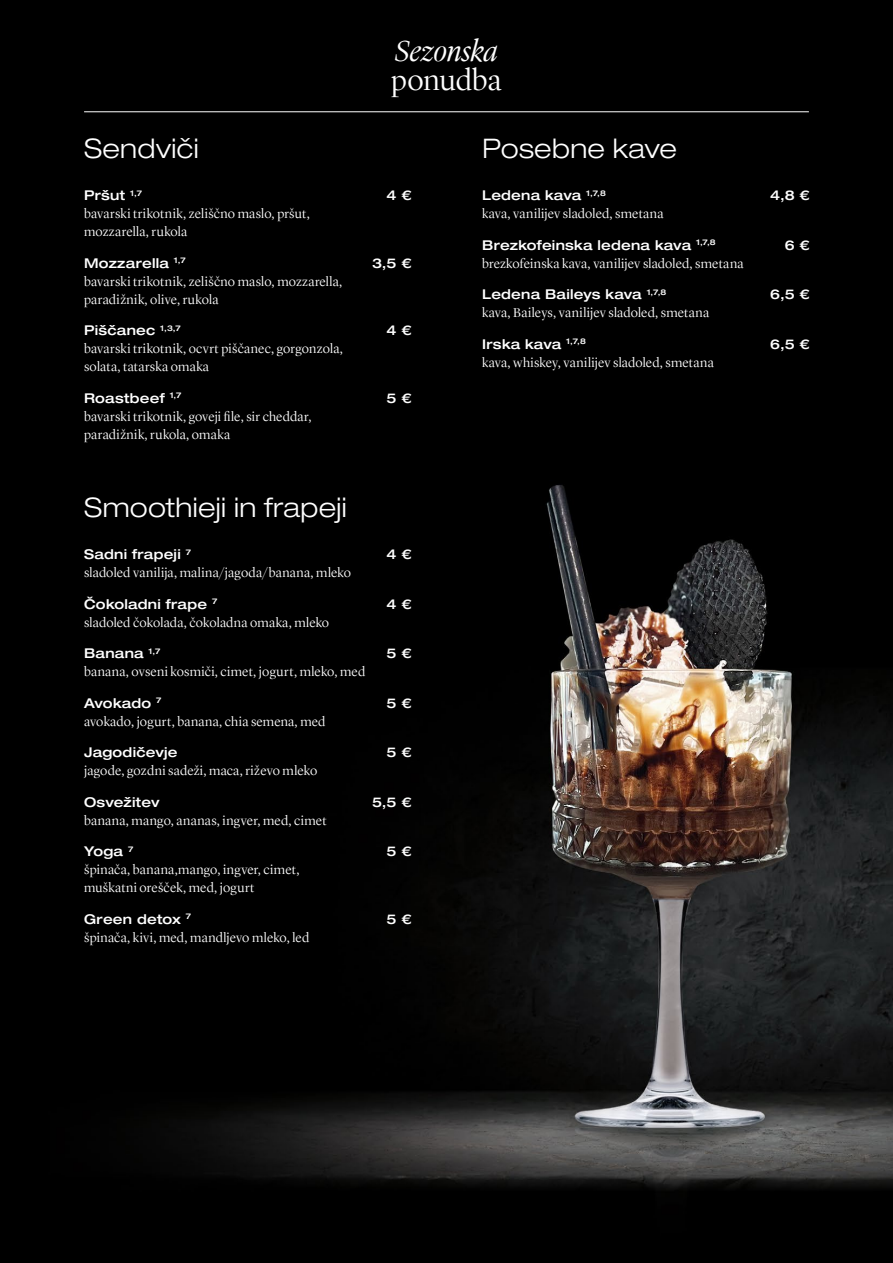
<style>
.page{position:relative;width:893px;height:1263px;background:#fff}
.page>*{position:absolute;margin:0;border:0;box-sizing:border-box;transform-origin:0 0}
.t1{font:italic 300 30.45px "Lyon Display";letter-spacing:.005em;color:#fff}
.t2{font:300 30.45px "Lyon Display";color:#fff}
.t3{font:300 expanded 27px "Helvetica Neue LT Pro";letter-spacing:.01em;color:#fff}
.t4{font:300 13.5px/18px "Lyon Display";letter-spacing:.02em;color:#fff}
.t5{font:500 expanded 13.5px "Helvetica Neue LT Pro";letter-spacing:.015em;color:#fff}
</style>
<div class="page">
<img style="left:0;top:0;width:893px;height:1263px">
<hr style="left:84px;top:112px;width:725px;height:1px;background:#fff">
<h1 class="t1" style="left:395px;top:32px;width:105px">Sezonska</h1>
<h1 class="t2" style="left:391px;top:62px;width:112px">ponudba</h1>
<h2 class="t3" style="left:84px;top:133px;width:116px">Sendviči</h2>
<p class="t5" style="left:84px;top:187px;width:59px">Pršut <sup>1,7</sup></p>
<p class="t5" style="left:387px;top:187px;width:26px">4 €</p>
<p class="t4" style="left:84px;top:205px;width:227px">bavarski trikotnik, zeliščno maslo, pršut, mozzarella, rukola</p>
<p class="t5" style="left:84px;top:255px;width:103px">Mozzarella <sup>1,7</sup></p>
<p class="t5" style="left:372px;top:255px;width:41px">3,5 €</p>
<p class="t4" style="left:84px;top:272px;width:260px">bavarski trikotnik, zeliščno maslo, mozzarella, paradižnik, olive, rukola</p>
<p class="t5" style="left:84px;top:322px;width:98px">Piščanec <sup>1,3,7</sup></p>
<p class="t5" style="left:387px;top:322px;width:26px">4 €</p>
<p class="t4" style="left:84px;top:340px;width:260px">bavarski trikotnik, ocvrt piščanec, gorgonzola, solata, tatarska omaka</p>
<p class="t5" style="left:84px;top:390px;width:99px">Roastbeef <sup>1,7</sup></p>
<p class="t5" style="left:387px;top:390px;width:26px">5 €</p>
<p class="t4" style="left:84px;top:407px;width:229px">bavarski trikotnik, goveji file, sir cheddar, paradižnik, rukola, omaka</p>
<h2 class="t3" style="left:84px;top:492px;width:264px">Smoothieji in frapeji</h2>
<p class="t5" style="left:84px;top:546px;width:108px">Sadni frapeji <sup>7</sup></p>
<p class="t5" style="left:387px;top:546px;width:26px">4 €</p>
<p class="t4" style="left:84px;top:564px;width:268px">sladoled vanilija, malina/jagoda/banana, mleko</p>
<p class="t5" style="left:84px;top:596px;width:135px">Čokoladni frape <sup>7</sup></p>
<p class="t5" style="left:387px;top:596px;width:26px">4 €</p>
<p class="t4" style="left:84px;top:613px;width:247px">sladoled čokolada, čokoladna omaka, mleko</p>
<p class="t5" style="left:84px;top:645px;width:78px">Banana <sup>1,7</sup></p>
<p class="t5" style="left:387px;top:645px;width:26px">5 €</p>
<p class="t4" style="left:84px;top:663px;width:283px">banana, ovseni kosmiči, cimet, jogurt, mleko, med</p>
<p class="t5" style="left:84px;top:695px;width:79px">Avokado <sup>7</sup></p>
<p class="t5" style="left:387px;top:695px;width:26px">5 €</p>
<p class="t4" style="left:84px;top:712px;width:243px">avokado, jogurt, banana, chia semena, med</p>
<p class="t5" style="left:84px;top:744px;width:95px">Jagodičevje</p>
<p class="t5" style="left:387px;top:744px;width:26px">5 €</p>
<p class="t4" style="left:84px;top:762px;width:235px">jagode, gozdni sadeži, maca, riževo mleko</p>
<p class="t5" style="left:84px;top:794px;width:77px">Osvežitev</p>
<p class="t5" style="left:372px;top:794px;width:41px">5,5 €</p>
<p class="t4" style="left:84px;top:811px;width:244px">banana, mango, ananas, ingver, med, cimet</p>
<p class="t5" style="left:84px;top:843px;width:51px">Yoga <sup>7</sup></p>
<p class="t5" style="left:387px;top:843px;width:26px">5 €</p>
<p class="t4" style="left:84px;top:861px;width:217px">špinača, banana,mango, ingver, cimet, muškatni orešček, med, jogurt</p>
<p class="t5" style="left:84px;top:911px;width:109px">Green detox <sup>7</sup></p>
<p class="t5" style="left:387px;top:911px;width:26px">5 €</p>
<p class="t4" style="left:84px;top:928px;width:227px">špinača, kivi, med, mandljevo mleko, led</p>
<h2 class="t3" style="left:482px;top:133px;width:196px">Posebne kave</h2>
<p class="t5" style="left:482px;top:187px;width:125px">Ledena kava <sup>1,7,8</sup></p>
<p class="t5" style="left:770px;top:187px;width:41px">4,8 €</p>
<p class="t4" style="left:482px;top:205px;width:183px">kava, vanilijev sladoled, smetana</p>
<p class="t5" style="left:482px;top:237px;width:235px">Brezkofeinska ledena kava <sup>1,7,8</sup></p>
<p class="t5" style="left:785px;top:237px;width:26px">6 €</p>
<p class="t4" style="left:482px;top:254px;width:263px">brezkofeinska kava, vanilijev sladoled, smetana</p>
<p class="t5" style="left:482px;top:286px;width:186px">Ledena Baileys kava <sup>1,7,8</sup></p>
<p class="t5" style="left:770px;top:286px;width:41px">6,5 €</p>
<p class="t4" style="left:482px;top:304px;width:228px">kava, Baileys, vanilijev sladoled, smetana</p>
<p class="t5" style="left:482px;top:336px;width:105px">Irska kava <sup>1,7,8</sup></p>
<p class="t5" style="left:770px;top:336px;width:41px">6,5 €</p>
<p class="t4" style="left:482px;top:353px;width:233px">kava, whiskey, vanilijev sladoled, smetana</p>
</div>
